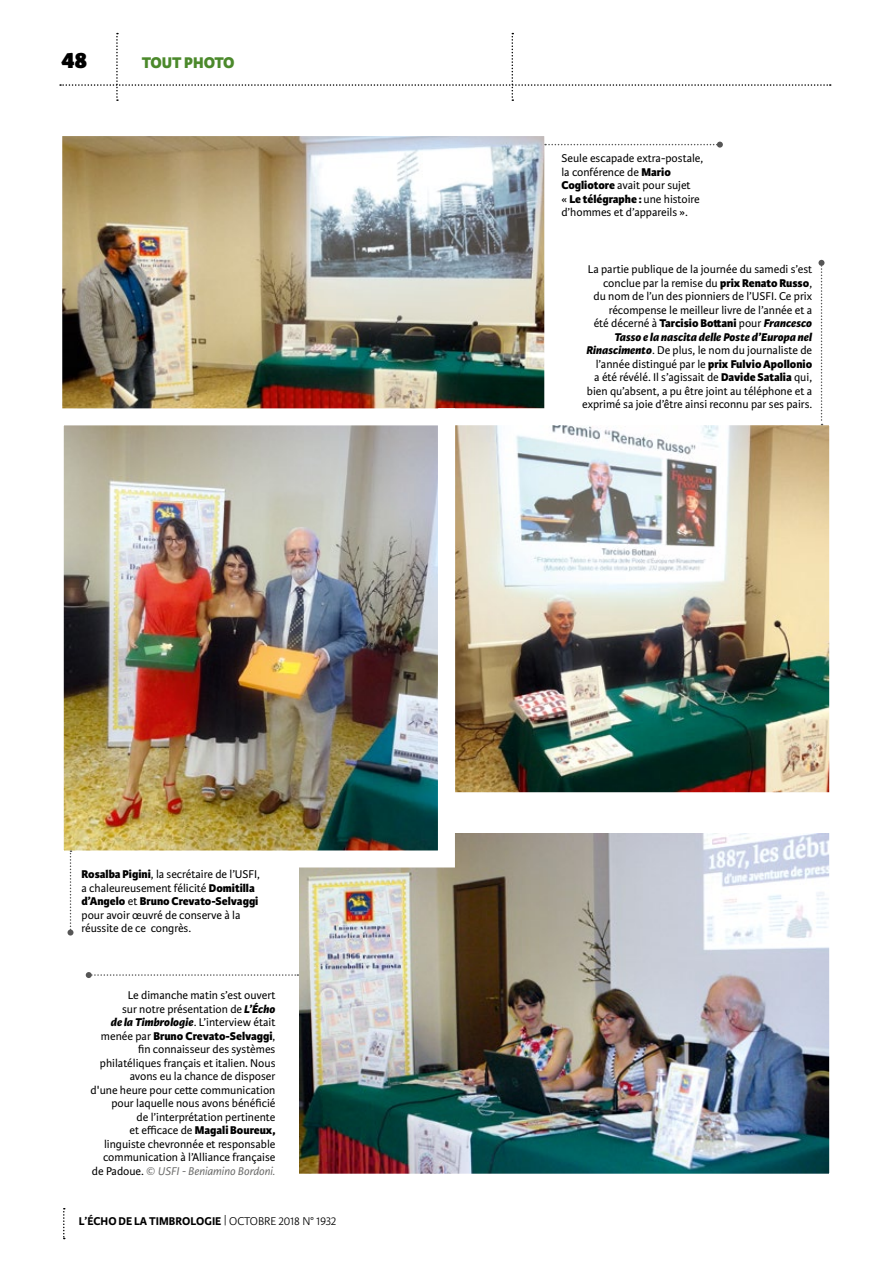
<style>
.page{position:relative;width:893px;height:1263px;background:#fff}
.page>*{position:absolute;margin:0;border:0;box-sizing:border-box;transform-origin:0 0}
.t1{font:800 24px "Karmina Sans";color:#000}
.t2{font:800 16.5px "Karmina Sans";color:#4b892b}
.t3{font:12px/13.5px "Karmina Sans";color:#000;text-align:right}
.t4{font:700 12px "Karmina Sans";color:#000}
.s1{font-weight:800}
.s2{font-weight:800;font-style:italic}
.s3{font-style:italic;color:#6f6f6e}
.s4{font-weight:300}
</style>
<div class="page">
<img style="left:62px;top:136px;width:483px;height:264px">
<img style="left:463px;top:400px;width:367px;height:384px">
<img style="left:298px;top:784px;width:532px;height:390px">
<img style="left:62px;top:400px;width:401px;height:476px">
<svg style="left:545px;top:142px;width:178px;height:6px"></svg>
<svg style="left:818px;top:260px;width:6px;height:165px"></svg>
<svg style="left:68px;top:850px;width:6px;height:85px"></svg>
<svg style="left:86px;top:972px;width:212px;height:6px"></svg>
<svg style="left:63px;top:1208px;width:2px;height:31px"></svg>
<svg style="left:60px;top:33px;width:771px;height:68px"></svg>
<h1 class="t1" style="left:62px;top:46px;width:27px">48</h1>
<h2 class="t2" style="left:142px;top:53px;width:94px">TOUT PHOTO</h2>
<p class="t3" style="left:82px;top:868px;width:180px;text-align:left"><span class="s1">Rosalba Pigini</span>, la secrétaire de l’USFI, a chaleureusement félicité <span class="s1">Domitilla d’Angelo</span> et <span class="s1">Bruno Crevato-Selvaggi </span>pour avoir œuvré de conserve à la réussite de ce congrès.</p>
<p class="t3" style="left:91px;top:989px;width:186px">Le dimanche matin s’est ouvert<br>sur notre présentation de <span class="s2">L’Écho<br>de la Timbrologie</span>. L’interview était menée par <span class="s1">Bruno Crevato-Selvaggi</span>, fin connaisseur des systèmes philatéliques français et italien. Nous avons eu la chance de disposer<br>d'une heure pour cette communication pour laquelle nous avons bénéficié<br>de l’interprétation pertinente<br>et efficace de <span class="s1">Magali Boureux, </span>linguiste chevronnée et responsable communication à l’Alliance française de Padoue. <span class="s3">© USFI - Beniamino Bordoni.</span></p>
<p class="t4" style="left:79px;top:1214px;width:259px">L’ÉCHO DE LA TIMBROLOGIE <span class="s4">| OCTOBRE 2018 N° 1932</span></p>
<p class="t3" style="left:561px;top:152px;width:143px;text-align:left">Seule escapade extra-postale, la conférence de <span class="s1">Mario<br>Cogliotore</span> avait pour sujet<br>« <span class="s1">Le télégraphe :</span> une histoire d’hommes et d’appareils ».</p>
<p class="t3" style="left:582px;top:263px;width:232px">La partie publique de la journée du samedi s’est conclue par la remise du <span class="s1">prix Renato Russo</span>,<br>du nom de l’un des pionniers de l’USFI. Ce prix récompense le meilleur livre de l’année et a<br>été décerné à <span class="s1">Tarcisio Bottani</span> pour <span class="s2">Francesco Tasso e la nascita delle Poste d’Europa nel Rinascimento</span>. De plus, le nom du journaliste de l’année distingué par le <span class="s1">prix Fulvio Apollonio<br></span>a été révélé. Il s’agissait de <span class="s1">Davide Satalia</span> qui, bien qu’absent, a pu être joint au téléphone et a exprimé sa joie d’être ainsi reconnu par ses pairs.</p>
</div>
